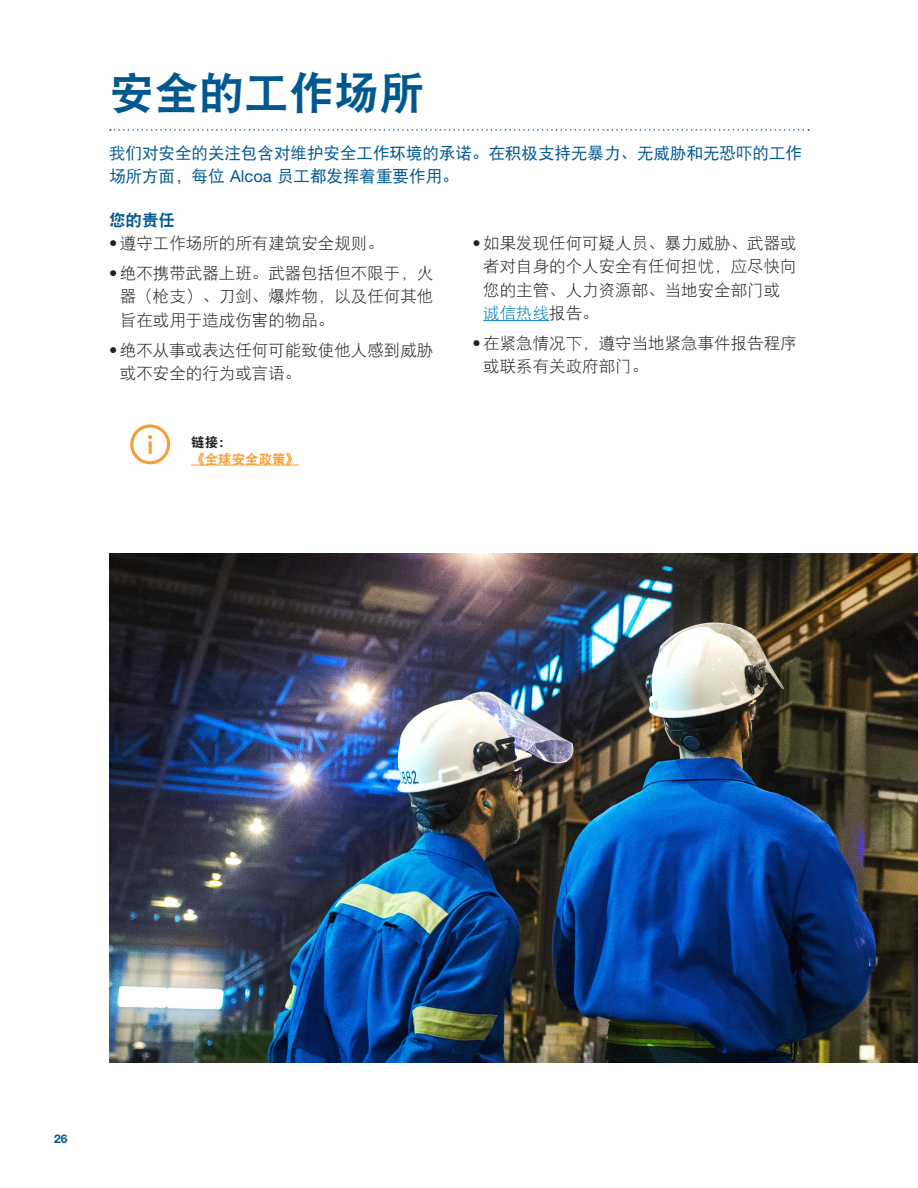
<style>
.page{position:relative;width:918px;height:1188px;background:#fff}
.page>*{position:absolute;margin:0;border:0;box-sizing:border-box;transform-origin:0 0}
.t1{font:45px "DFP Hei W9";color:#005890}
.t2{font:16.5px/23.2px "DFP Hei W3";color:#231f20}
.t3{font:16.5px/23.2px "DFP Hei W5";color:#005890}
.t4{font:16.5px "DFP Hei W9";color:#005890}
.t5{font:13.5px "DFP Hei W9";color:#f89d31}
.t6{font:13.5px "DFP Hei W9";color:#231f20}
.t7{font:700 12px "Helvetica Neue LT Pro";color:#005890}
.s1{font-family:"Helvetica Neue LT Std"}
.s2{font-family:"Helvetica Neue LT Std";font-weight:300}
.s3{color:#007cc2}
</style>
<div class="page">
<svg style="left:110px;top:129px;width:699px;height:2px"></svg>
<hr style="left:483px;top:320px;width:66px;height:1px;background:#007cc2">
<hr style="left:191px;top:465px;width:108px;height:1px;background:#f89d31">
<svg style="left:130px;top:424px;width:40px;height:40px"></svg>
<img style="left:109px;top:554px;width:809px;height:509px">
<p class="t1" style="left:109px;top:70px;width:316px">安全的工作场所</p>
<p class="t3" style="left:109px;top:142px;width:694px">我们对安全的关注包含对维护安全工作环境的承诺。在积极支持无暴力、无威胁和无恐吓的工作场所方面，每位 <span class="s1">Alcoa</span> 员工都发挥着重要作用。</p>
<p class="t4" style="left:109px;top:212px;width:67px">您的责任</p>
<p class="t2" style="left:109px;top:232px;width:276px"><span class="s2">•</span>遵守工作场所的所有建筑安全规则。</p>
<p class="t2" style="left:120px;top:262px;width:315px;text-align:justify;text-indent:-11px"><span class="s2">•</span>绝不携带武器上班。武器包括但不限于，火器（枪支）、刀剑、爆炸物，以及任何其他旨在或用于造成伤害的物品。</p>
<p class="t2" style="left:120px;top:338px;width:315px;text-indent:-11px"><span class="s2">•</span>绝不从事或表达任何可能致使他人感到威胁或不安全的行为或言语。</p>
<p class="t2" style="left:483px;top:232px;width:315px;text-indent:-11px"><span class="s2">•</span>如果发现任何可疑人员、暴力威胁、武器或者对自身的个人安全有任何担忧，应尽快向您的主管、人力资源部、当地安全部门或<span class="s3">诚信热线</span>报告。</p>
<p class="t2" style="left:483px;top:331px;width:315px;text-indent:-11px"><span class="s2">•</span>在紧急情况下，遵守当地紧急事件报告程序或联系有关政府部门。</p>
<p class="t6" style="left:191px;top:435px;width:42px">链接：</p>
<p class="t5" style="left:191px;top:452px;width:109px">《全球安全政策》</p>
<p class="t7" style="left:54px;top:1131px;width:15px">26</p>
</div>
